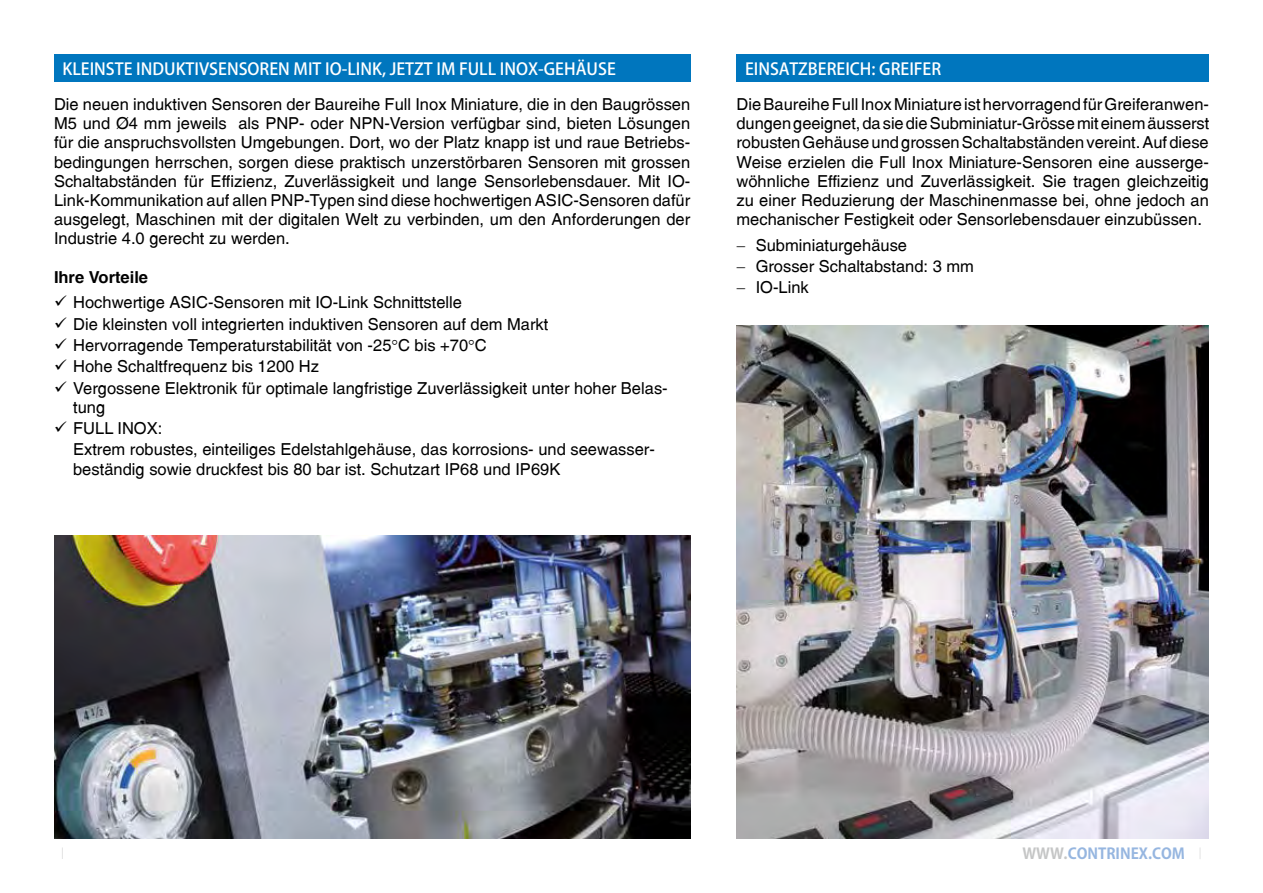
<style>
.page{position:relative;width:1263px;height:893px;background:#fff}
.page>*{position:absolute;margin:0;border:0;box-sizing:border-box;transform-origin:0 0}
.t1{font:16.5px/19.2px "Switzerland Plain";color:#000}
.t2{font:500 16.5px "Koz Go Pro";color:#fff}
.t3{font:700 16.5px "Switzerland";color:#000}
.t4{font:700 15px "Koz Go Pro";color:#96b6e0}
.s1{color:#c5c6c6}
</style>
<div class="page">
<div style="left:54px;top:54px;width:636px;height:28px;background:#0076be"></div>
<div style="left:736px;top:54px;width:473px;height:28px;background:#0076be"></div>
<img style="left:736px;top:325px;width:473px;height:514px">
<img style="left:54px;top:536px;width:636px;height:303px">
<svg style="left:62px;top:847px;width:1px;height:12px"></svg>
<p class="t2" style="left:63px;top:58px;width:20px">KLEINSTE</p>
<p class="t2" style="left:136px;top:58px;width:15px">INDUKTI</p>
<p class="t2" style="left:199px;top:58px;width:22px">VSENSOREN</p>
<p class="t2" style="left:294px;top:58px;width:10px">MIT</p>
<p class="t2" style="left:325px;top:58px;width:153px">IO-LINK, JETZT IM FULL</p>
<p class="t2" style="left:500px;top:58px;width:97px">INOX-GEHÄUSE</p>
<p class="t1" style="left:54px;top:94px;width:638px;text-align:justify">Die neuen induktiven Sensoren der Baureihe Full Inox Miniature, die in den Baugrössen M5 und Ø4 mm jeweils als PNP- oder NPN-Version verfügbar sind, bieten Lösungen für die anspruchsvollsten Umgebungen. Dort, wo der Platz knapp ist und raue Betriebs&shy;bedingungen herrschen, sorgen diese praktisch unzerstörbaren Sensoren mit grossen Schaltabständen für Effizienz, Zuverlässigkeit und lange Sensorlebensdauer. Mit IO-Link-Kommunikation auf allen PNP-Typen sind diese hochwertigen ASIC-Sensoren dafür ausgelegt, Maschinen mit der digitalen Welt zu verbinden, um den Anforderungen der Industrie 4.0 gerecht zu werden.</p>
<p class="t3" style="left:54px;top:267px;width:96px">Ihre Vorteile</p>
<p class="t1" style="left:54px;top:293px;width:410px">✓ Hochwertige ASIC-Sensoren mit IO-Link Schnittstelle</p>
<p class="t1" style="left:54px;top:314px;width:496px">✓ Die kleinsten voll integrierten induktiven Sensoren auf dem Markt</p>
<p class="t1" style="left:54px;top:335px;width:434px">✓ Hervorragende Temperaturstabilität von -25 C bis +70 C</p>
<p class="t1" style="left:54px;top:357px;width:267px">✓ Hohe Schaltfrequenz bis 1200 Hz</p>
<p class="t1" style="left:73px;top:378px;width:596px;text-indent:-19px">✓ Vergossene Elektronik für optimale langfristige Zuverlässigkeit unter hoher Belas&shy;tung</p>
<p class="t1" style="left:73px;top:418px;width:583px;line-height:21.3px;text-indent:-19px">✓ FULL INOX:<br>Extrem robustes, einteiliges Edelstahlgehäuse, das korrosions- und seewasser-</p>
<p class="t1" style="left:73px;top:459px;width:489px">beständig sowie druckfest bis 80 bar ist. Schutzart IP68 und IP69K</p>
<p class="t2" style="left:745px;top:58px;width:19px">EINSAT</p>
<p class="t2" style="left:798px;top:58px;width:19px">ZBEREI</p>
<p class="t2" style="left:850px;top:58px;width:50px">CH: GREIFER</p>
<p class="t1" style="left:736px;top:94px;width:474px;text-align:justify">Die Baureihe Full Inox Miniature ist hervorragend für Greiferanwen&shy;dungen geeignet, da sie die Subminiatur-Grösse mit einem äusserst robusten Gehäuse und grossen Schaltabständen vereint. Auf diese Weise erzielen die Full Inox Miniature-Sensoren eine ausserge&shy;wöhnliche Effizienz und Zuverlässigkeit. Sie tragen gleichzeitig zu einer Reduzierung der Maschinenmasse bei, ohne jedoch an mechanischer Festigkeit oder Sensorlebensdauer einzubüssen.</p>
<p class="t1" style="left:736px;top:234px;width:239px;line-height:21.3px">− Subminiaturgehäuse<br>− Grosser Schaltabstand: 3 mm − IO-Link</p>
<p class="t4" style="left:1022px;top:844px;width:164px"><span class="s1">WWW.</span>CONTRINEX.COM</p>
</div>
